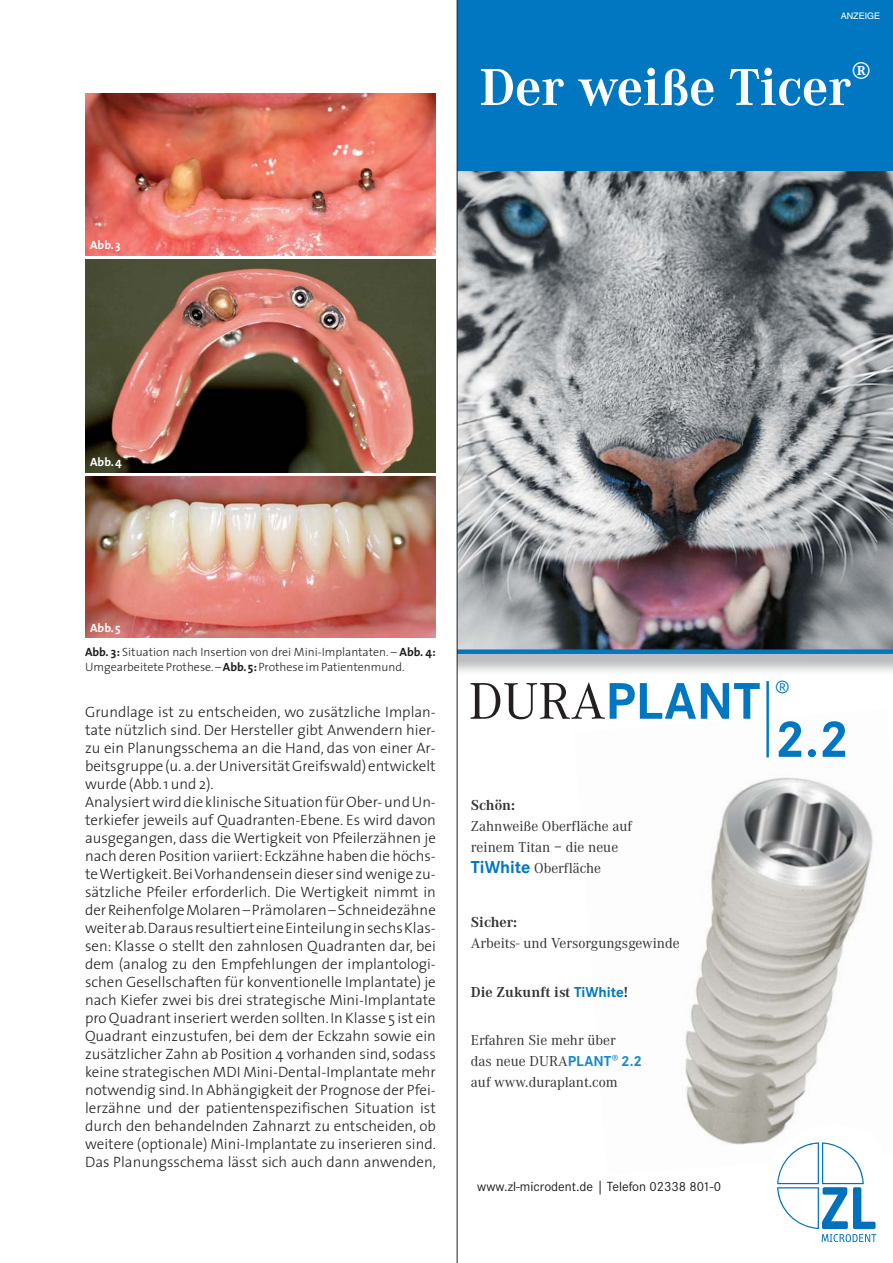
<style>
.page{position:relative;width:893px;height:1263px;background:#fff}
.page>*{position:absolute;margin:0;border:0;box-sizing:border-box;transform-origin:0 0}
.t1{font:700 54px "Corporate A";color:#fff}
.t2{font:700 53.4px/38.1px "Corporate S";color:#0077c0}
.t3{font:300 15px/18px "The Sans";color:#231f20}
.t4{font:15px/21px "Corporate A";color:#333}
.t5{font:700 15px "Corporate A";color:#333}
.t6{font:13.8px "Corporate S";color:#231f20}
.t7{font:300 12px/15px "The Sans";color:#231f20}
.t8{font:700 12px "The Sans";color:#fff}
.t9{font:9px "Helvetica";color:#fff}
.s1{font-weight:700}
.s2{font-family:"Corporate A";font-weight:400;color:#231f20}
.s3{font-family:"Corporate S";font-weight:700;font-size:18px;color:#0077c0}
.s4{font-family:"Corporate S";color:#0077c0}
.s5{font-family:"Corporate S";font-weight:700;color:#1689ca}
.s6{font-family:"Corporate S";font-weight:300;color:#0077c0}
</style>
<div class="page">
<img style="left:85px;top:259px;width:351px;height:213px">
<img style="left:85px;top:94px;width:351px;height:161px">
<img style="left:85px;top:476px;width:351px;height:162px">
<img style="left:685px;top:757px;width:188px;height:388px">
<svg style="left:458px;top:170px;width:435px;height:484px;background:#8c8e93"></svg>
<div style="left:760px;top:1125px;width:121px;height:121px;background:#fff"></div>
<svg style="left:777px;top:1142px;width:99px;height:100px"></svg>
<div style="left:457px;top:0;width:436px;height:170px;background:#0077c0"></div>
<hr style="left:766px;top:681px;width:3px;height:76px;background:#0077c0">
<hr style="left:457px;top:0;width:1px;height:1263px;background:#231f20">
<p class="t8" style="left:90px;top:240px;width:32px">Abb. 3</p>
<p class="t9" style="left:841px;top:13px;width:41px">ANZEIGE</p>
<h1 class="t1" style="left:480px;top:57px;width:393px">Der weiße Ticer<sup>®</sup></h1>
<p class="t8" style="left:90px;top:457px;width:33px">Abb. 4</p>
<p class="t8" style="left:90px;top:623px;width:32px">Abb. 5</p>
<p class="t7" style="left:85px;top:645px;width:352px"><span class="s1">Abb. 3:</span> Situation nach Insertion von drei Mini-Implantaten. – <span class="s1">Abb. 4:<br></span>Umgearbeitete Prothese. –<span class="s1">Abb. 5:</span> Prothese im Patientenmund.</p>
<p class="t3" style="left:85px;top:704px;width:352px">Grundlage ist zu entscheiden, wo zusätzliche Implan&shy;tate nützlich sind. Der Hersteller gibt Anwendern hier - zu ein Planungsschema an die Hand, das von einer Ar&shy;beitsgruppe (u. a. der Universität Greifswald) entwickelt wurde (Abb. 1 und 2).<br>Analysiert wird die klinische Situation für Ober- und Un - terkiefer jeweils auf Quadranten-Ebene. Es wird davon ausgegangen, dass die Wertigkeit von Pfeilerzähnen je nach deren Position variiert: Eckzähne haben die höchs - te Wertigkeit. Bei Vorhandensein dieser sind wenige zu&shy;sätzliche Pfeiler erforderlich. Die Wertigkeit nimmt in der Reihenfolge Molaren – Prämolaren – Schneidezähne weiter ab. Daraus resultiert eine Einteilung in sechs Klas&shy;sen: Klasse 0 stellt den zahnlosen Quadranten dar, bei dem (analog zu den Empfehlungen der implantologi&shy;schen Gesellschaften für konventionelle Implantate) je nach Kiefer zwei bis drei strategische Mini-Implantate pro Quadrant inseriert werden sollten. In Klasse 5 ist ein Quadrant einzustufen, bei dem der Eckzahn sowie ein zusätzlicher Zahn ab Position 4 vorhanden sind, sodass keine strategischen MDI Mini-Dental-Implantate mehr notwendig sind. In Abhängigkeit der Prognose der Pfei&shy;lerzähne und der patientenspezifischen Situation ist durch den behandelnden Zahnarzt zu entscheiden, ob weitere (optionale) Mini-Implantate zu inserieren sind.<br>Das Planungsschema lässt sich auch dann anwenden,</p>
<h2 class="t2" style="left:775px;top:689px;width:76px;text-indent:-306px"><span class="s2">DURA</span>PLANT <sup>®<br></sup>2.2</h2>
<p class="t5" style="left:471px;top:797px;width:46px">Schön:</p>
<p class="t4" style="left:471px;top:817px;width:163px">Zahnweiße Oberfläche auf reinem Titan – die neue<br><span class="s3">TiWhite</span> Oberfläche</p>
<p class="t5" style="left:471px;top:914px;width:48px">Sicher:</p>
<p class="t4" style="left:471px;top:934px;width:210px">Arbeits- und Versorgungsgewinde</p>
<p class="t5" style="left:471px;top:983px;width:159px">Die Zukunft ist <span class="s4">TiWhite</span>!</p>
<p class="t4" style="left:471px;top:1031px;width:173px">Erfahren Sie mehr über<br>das neue DURA<span class="s5">PLANT</span><span class="s6">®</span> <span class="s5">2.2 </span>auf www.duraplant.com</p>
<p class="t6" style="left:477px;top:1178px;width:245px">www.zl-microdent.de | Telefon 02338 801-0</p>
</div>
